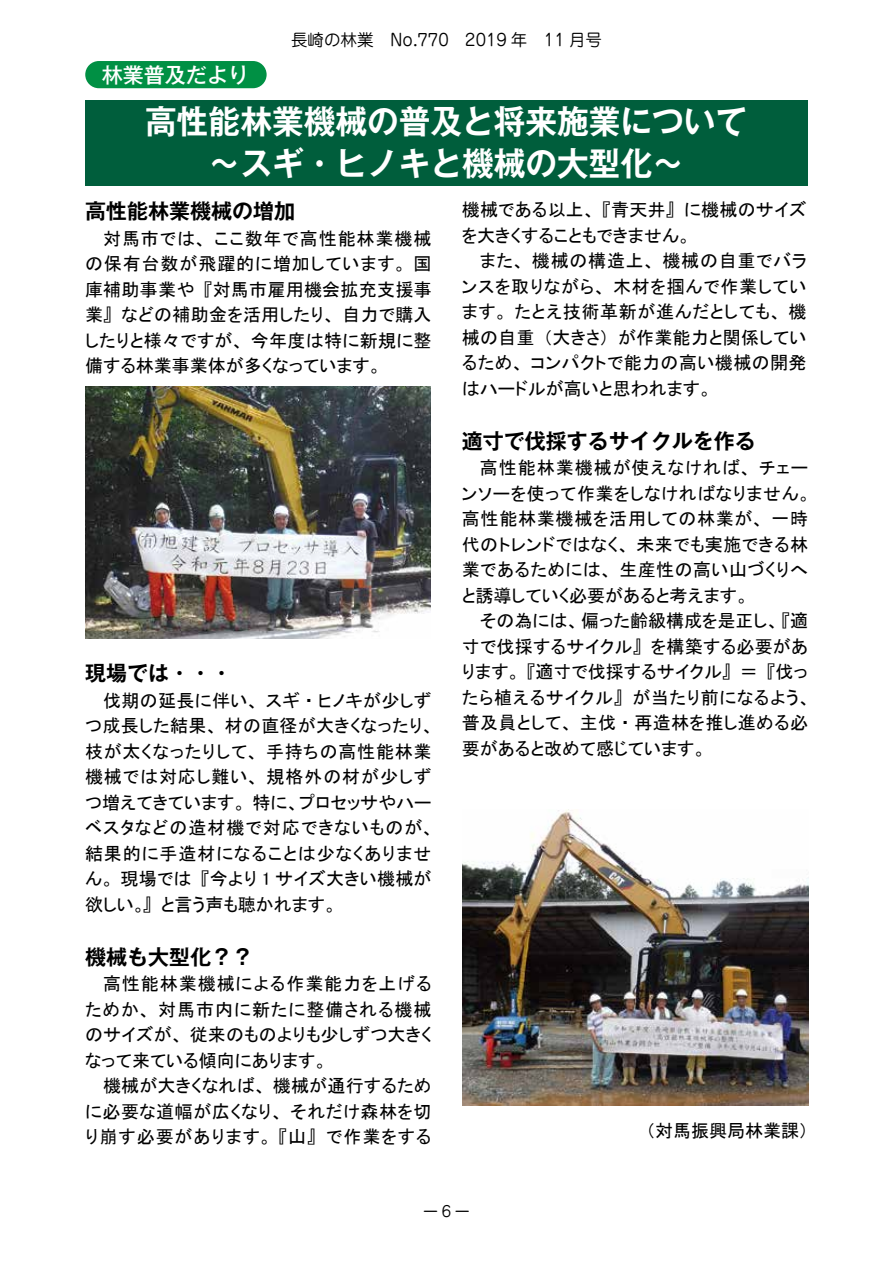
<style>
.page{position:relative;width:893px;height:1263px;background:#fff}
.page>*{position:absolute;margin:0;border:0;box-sizing:border-box;transform-origin:0 0}
.t1{font:700 33px/42px "Gothic MB101 Pro De";color:#fff;text-align:center;scale:.96 1}
.t2{font:700 21px "Gothic MB101 Pro De";color:#000}
.t3{font:500 21px "Gothic MB101 Pro";color:#fff}
.t4{font:18px/25.5px "MS P Gothic";letter-spacing:.015em;color:#000;text-align:justify}
.t5{font:16.5px "Jun 201 Pro";color:#000}
.t6{font:15px "Jun 201 Pro";color:#000}
</style>
<div class="page">
<img style="left:85px;top:387px;width:346px;height:251px">
<img style="left:463px;top:809px;width:346px;height:297px">
<div style="left:85px;top:61px;width:182px;height:27px;background:#009044;border-radius:14px"></div>
<div style="left:85px;top:100px;width:722px;height:85px;background:#005e3c"></div>
<p class="t3" style="left:102px;top:57px;width:148px">林業普及だより</p>
<p class="t5" style="left:291px;top:27px;width:312px">長崎の林業　No.770　2019 年　11 月号</p>
<h1 class="t1" style="left:145px;top:97px;width:629px">高性能林業機械の普及と将来施業について～スギ・ヒノキと機械の大型化～</h1>
<p class="t2" style="left:85px;top:194px;width:211px">高性能林業機械の増加</p>
<p class="t4" style="left:85px;top:225px;width:348px;text-indent:18px">対馬市では、ここ数年で高性能林業機械の保有台数が飛躍的に増加しています。国庫補助事業や『対馬市雇用機会拡充支援事業』などの補助金を活用したり、自力で購入したりと様々ですが、今年度は特に新規に整備する林業事業体が多くなっています。</p>
<p class="t2" style="left:85px;top:656px;width:148px">現場では・・・</p>
<p class="t4" style="left:85px;top:687px;width:351px;text-align:left;text-indent:18px">伐期の延長に伴い、スギ・ヒノキが少しずつ成長した結果、材の直径が大きくなったり、枝が太くなったりして、手持ちの高性能林業機械では対応し難い、規格外の材が少しずつ増えてきています。特に、プロセッサやハーベスタなどの造材機で対応できないものが、結果的に手造材になることは少なくありません。現場では『今より 1 サイズ大きい機械が欲しい。』と言う声も聴かれます。</p>
<p class="t2" style="left:85px;top:939px;width:169px">機械も大型化？？</p>
<p class="t4" style="left:85px;top:971px;width:348px;text-indent:18px">高性能林業機械による作業能力を上げるためか、対馬市内に新たに整備される機械のサイズが、従来のものよりも少しずつ大きくなって来ている傾向にあります。</p>
<p class="t4" style="left:85px;top:1073px;width:348px;text-indent:18px">機械が大きくなれば、機械が通行するために必要な道幅が広くなり、それだけ森林を切り崩す必要があります。『山』で作業をする</p>
<p class="t4" style="left:462px;top:197px;width:346px">機械である以上、『青天井』に機械のサイズを大きくすることもできません。</p>
<p class="t4" style="left:462px;top:248px;width:346px;text-indent:18px">また、機械の構造上、機械の自重でバランスを取りながら、木材を掴んで作業しています。たとえ技術革新が進んだとしても、機械の自重（大きさ）が作業能力と関係しているため、コンパクトで能力の高い機械の開発はハードルが高いと思われます。</p>
<p class="t2" style="left:462px;top:423px;width:295px">適寸で伐採するサイクルを作る</p>
<p class="t4" style="left:462px;top:455px;width:351px;text-align:left;text-indent:18px">高性能林業機械が使えなければ、チェーンソーを使って作業をしなければなりません。高性能林業機械を活用しての林業が、一時代のトレンドではなく、未来でも実施できる林業であるためには、生産性の高い山づくりへと誘導していく必要があると考えます。</p>
<p class="t4" style="left:462px;top:608px;width:351px;text-align:left;text-indent:18px">その為には、偏った齢級構成を是正し、『適寸で伐採するサイクル』を構築する必要があります。『適寸で伐採するサイクル』＝『伐ったら植えるサイクル』が当たり前になるよう、普及員として、主伐・再造林を推し進める必要があると改めて感じています。</p>
<p class="t4" style="left:646px;top:1118px;width:163px">（対馬振興局林業課）</p>
<p class="t6" style="left:423px;top:1199px;width:48px">ー6ー</p>
</div>
